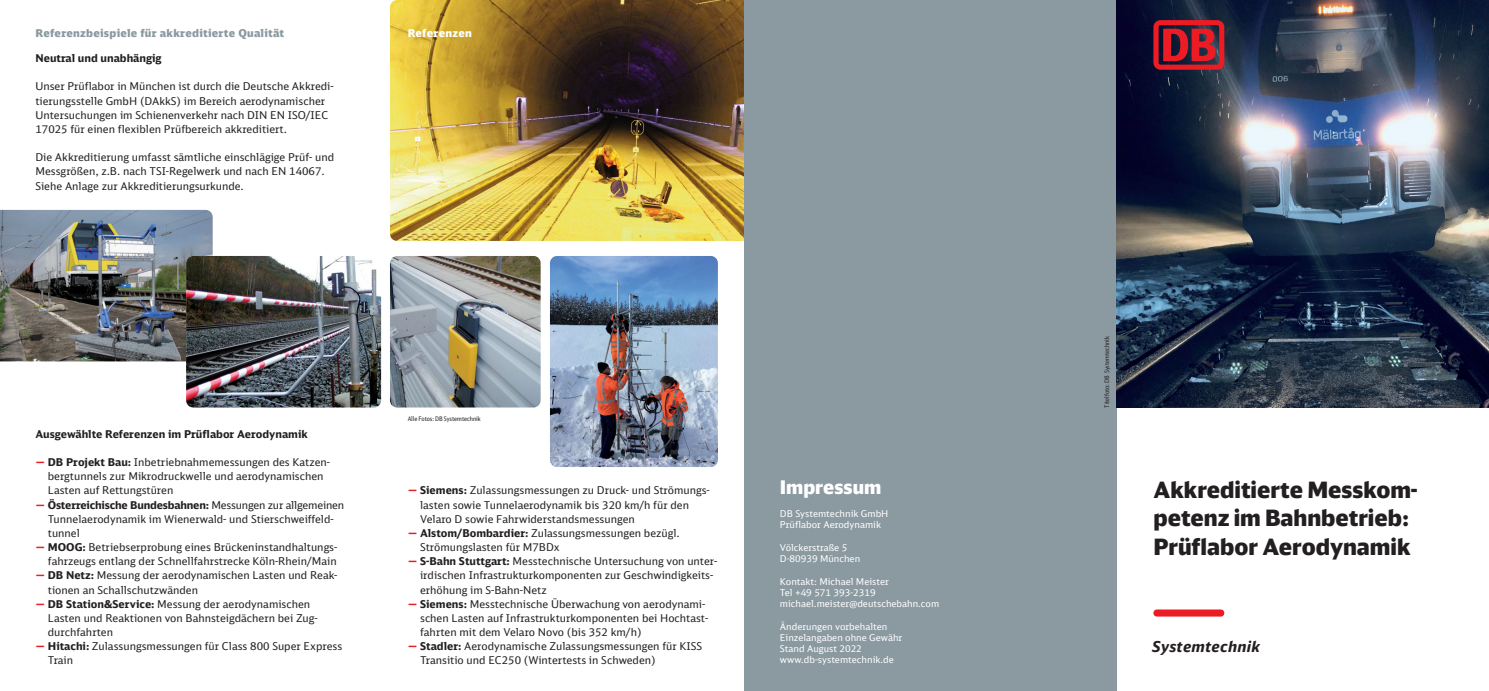
<style>
.page{position:relative;width:1489px;height:691px;background:#fff}
.page>*{position:absolute;margin:0;border:0;box-sizing:border-box;transform-origin:0 0}
.t1{font:900 22.5px/28.4px "DB Head";color:#231f20}
.t2{font:900 18.75px "DB Head";color:#fff}
.t3{font:italic 700 15px "DB Sans Alternate";letter-spacing:.025em;color:#231f20}
.t4{font:10.75px/14.1px "DB Sans";color:#231f20}
.t5{font:700 10.75px "DB Sans";color:#231f20}
.t6{font:900 10.75px "DB Sans";letter-spacing:.025em;color:#8b99a1}
.t7{font:900 10.75px "DB Sans";letter-spacing:.025em;color:#fff}
.t8{font:9.38px/11.2px "DB Sans";color:#fff}
.t9{font:6.25px "DB Sans Cond";color:#231f20}
.s1{font-family:"DB Head";font-weight:900;color:#ed1c24}
.s2{font-weight:700}
</style>
<div class="page">
<img style="left:390px;top:0;width:467px;height:241px;border-radius:7px">
<div style="left:744px;top:0;width:372px;height:691px;background:#8b99a1"></div>
<img style="left:1116px;top:0;width:372px;height:407px">
<div style="left:1153px;top:609px;width:71px;height:8px;background:#ed1c24;border-radius:4px"></div>
<svg style="left:1153px;top:20px;width:71px;height:50px;background:#9c1f2d"></svg>
<img style="left:0;top:210px;width:213px;height:151px">
<img style="left:186px;top:256px;width:195px;height:151px;border-radius:7px">
<img style="left:390px;top:256px;width:150px;height:151px;border-radius:7px">
<img style="left:550px;top:256px;width:168px;height:211px;border-radius:7px">
<p class="t6" style="left:35px;top:28px;width:250px">Referenzbeispiele für akkreditierte Qualität</p>
<p class="t7" style="left:407px;top:28px;width:66px">Referenzen</p>
<p class="t5" style="left:35px;top:54px;width:128px">Neutral und unabhängig</p>
<p class="t4" style="left:35px;top:80px;width:300px">Unser Prüflabor in München ist durch die Deutsche Akkredi&shy;tierungsstelle GmbH (DAkkS) im Bereich aerodynamischer Untersuchungen im Schienenverkehr nach DIN EN ISO/IEC 17025 für einen flexiblen Prüfbereich akkreditiert.</p>
<p class="t4" style="left:35px;top:151px;width:300px">Die Akkreditierung umfasst sämtliche einschlägige Prüf- und<br>Messgrößen, z.B. nach TSI-Regelwerk und nach EN 14067.<br>Siehe Anlage zur Akkreditierungsurkunde.</p>
<p class="t5" style="left:35px;top:429px;width:274px">Ausgewählte Referenzen im Prüflabor Aerodynamik</p>
<p class="t4" style="left:48px;top:456px;width:284px;text-indent:-12px"><span class="s1">–</span> <span class="s2">DB Projekt Bau:</span> Inbetriebnahmemessungen des Katzen&shy;bergtunnels zur Mikrodruckwelle und aerodynamischen<br>Lasten auf Rettungstüren</p>
<p class="t4" style="left:48px;top:498px;width:298px;text-indent:-12px"><span class="s1">–</span> <span class="s2">Österreichische Bundesbahnen:</span> Messungen zur allgemeinen<br>Tunnelaerodynamik im Wienerwald- und Stierschweiffeld&shy;tunnel</p>
<p class="t4" style="left:35px;top:541px;width:303px;text-align:right"><span class="s1">–</span> <span class="s2">MOOG:</span> Betriebserprobung eines Brückeninstandhaltungs&shy;fahrzeugs entlang der Schnellfahrstrecke Köln-Rhein/Main</p>
<p class="t4" style="left:48px;top:569px;width:291px;text-indent:-12px"><span class="s1">–</span> <span class="s2">DB Netz:</span> Messung der aerodynamischen Lasten und Reak&shy;tionen an Schallschutzwänden</p>
<p class="t4" style="left:48px;top:598px;width:271px;text-indent:-12px"><span class="s1">–</span> <span class="s2">DB Station&amp;Service:</span> Messung der aerodynamischen<br>Lasten und Reaktionen von Bahnsteigdächern bei Zug&shy;durchfahrten</p>
<p class="t4" style="left:48px;top:640px;width:296px;text-indent:-12px"><span class="s1">–</span> <span class="s2">Hitachi:</span> Zulassungsmessungen für Class 800 Super Express<br>Train</p>
<p class="t9" style="left:407px;top:416px;width:75px">Alle Fotos: DB Systemtechnik</p>
<p class="t4" style="left:420px;top:484px;width:291px;text-indent:-12px"><span class="s1">–</span> <span class="s2">Siemens:</span> Zulassungsmessungen zu Druck- und Strömungs&shy;lasten sowie Tunnelaerodynamik bis 320 km/h für den<br>Velaro D sowie Fahrwiderstandsmessungen</p>
<p class="t4" style="left:420px;top:527px;width:261px;text-indent:-12px"><span class="s1">–</span> <span class="s2">Alstom/Bombardier:</span> Zulassungsmessungen bezügl.<br>Strömungslasten für M7BDx</p>
<p class="t4" style="left:420px;top:555px;width:299px;text-indent:-12px"><span class="s1">–</span> <span class="s2">S-Bahn Stuttgart:</span> Messtechnische Untersuchung von unter&shy;irdischen Infrastrukturkomponenten zur Geschwindigkeits&shy;erhöhung im S-Bahn-Netz</p>
<p class="t4" style="left:420px;top:598px;width:290px;text-indent:-12px"><span class="s1">–</span> <span class="s2">Siemens:</span> Messtechnische Überwachung von aerodynami&shy;schen Lasten auf Infrastrukturkomponenten bei Hochtast&shy;fahrten mit dem Velaro Novo (bis 352 km/h)</p>
<p class="t4" style="left:420px;top:640px;width:283px;text-indent:-12px"><span class="s1">–</span> <span class="s2">Stadler:</span> Aerodynamische Zulassungsmessungen für KISS<br>Transitio und EC250 (Wintertests in Schweden)</p>
<h2 class="t2" style="left:780px;top:480px;width:103px">Impressum</h2>
<p class="t8" style="left:780px;top:509px;width:110px">DB Systemtechnik GmbH<br>Prüflabor Aerodynamik</p>
<p class="t8" style="left:780px;top:543px;width:82px">Völckerstraße 5<br>D-80939 München</p>
<p class="t8" style="left:780px;top:576px;width:161px">Kontakt: Michael Meister<br>Tel +49 571 393-2319 michael.meister@deutschebahn.com</p>
<p class="t8" style="left:780px;top:621px;width:124px">Änderungen vorbehalten<br>Einzelangaben ohne Gewähr<br>Stand August 2022 www.db-systemtechnik.de</p>
<p class="t9" style="left:1104px;top:407px;width:73px;rotate:-90deg">Titelfoto: DB Systemtechnik</p>
<h1 class="t1" style="left:1153px;top:478px;width:266px">Akkreditierte Messkom&shy;petenz im Bahnbetrieb:<br>Prüflabor Aerodynamik</h1>
<h3 class="t3" style="left:1152px;top:640px;width:109px">Systemtechnik</h3>
</div>
